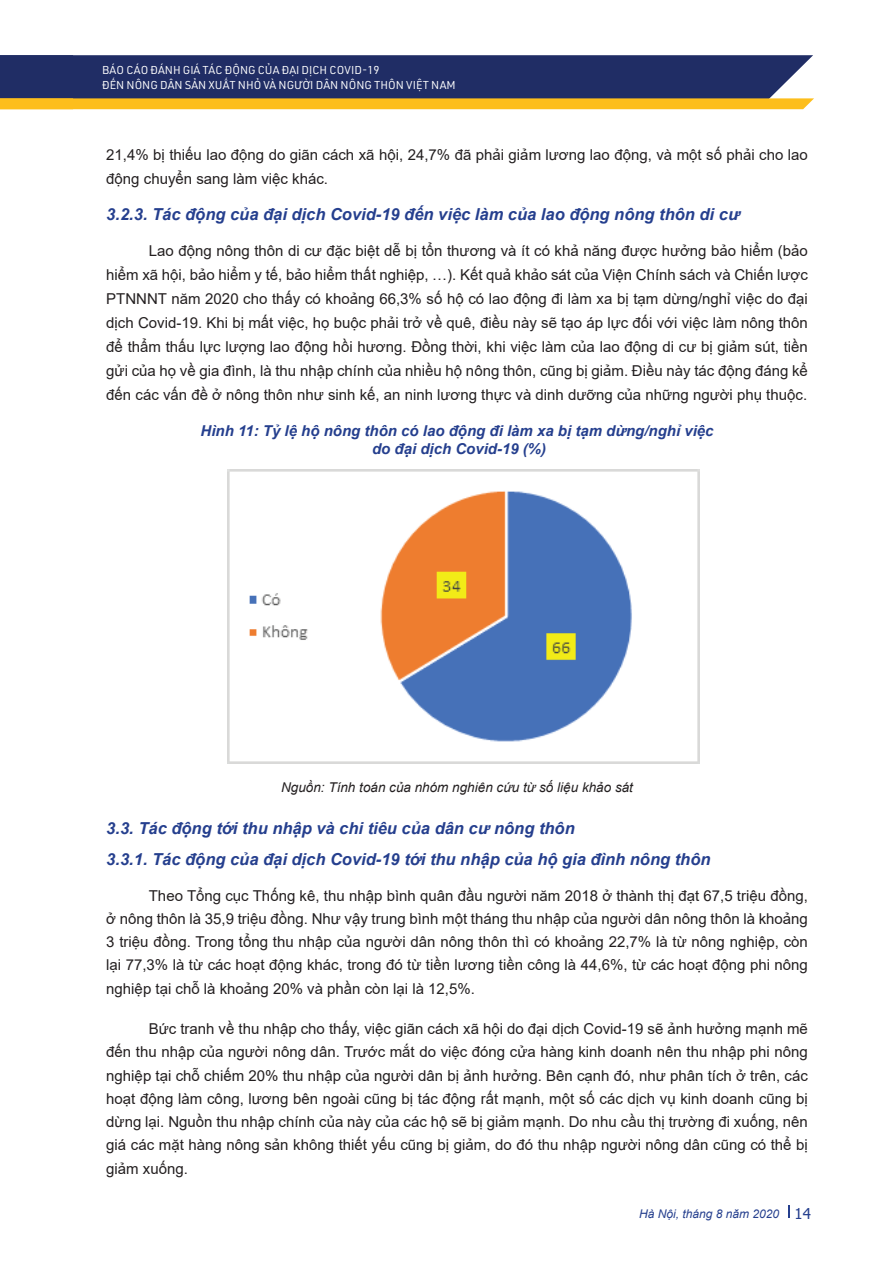
<style>
.page{position:relative;width:893px;height:1263px;background:#fff}
.page>*{position:absolute;margin:0;border:0;box-sizing:border-box;transform-origin:0 0}
.tieu_de{font:italic 700 16.5px "Arial";color:#253f8e}
.noi_dung{font:15px/24px "Arial";color:#231f20;text-align:justify}
.bang{font:italic 700 15px "Arial";color:#253f8e}
.noi_dung-2{font:15px "Tahoma";color:#253f8e}
.nguion{font:italic 13.5px "Arial";color:#231f20}
.t1{font:italic 12px "Arial";color:#253f8e}
.t2{font:11.25px/15px "URWDIN";color:#fff}
</style>
<div class="page">
<svg style="left:0;top:55px;width:814px;height:54px;background:#514e5a"></svg>
<img style="left:227px;top:470px;width:472px;height:293px">
<svg style="left:788px;top:1205px;width:1px;height:13px"></svg>
<p class="t2" style="left:102px;top:62px;width:355px">BÁO CÁO ĐÁNH GIÁ TÁC ĐỘNG CỦA ĐẠI DỊCH COVID-19<br>ĐẾN NÔNG DÂN SẢN XUẤT NHỎ VÀ NGƯỜI DÂN NÔNG THÔN VIỆT NAM</p>
<p class="noi_dung" style="left:106px;top:142px;width:703px">21,4% bị thiếu lao động do giãn cách xã hội, 24,7% đã phải giảm lương lao động, và một số phải cho lao động chuyển sang làm việc khác.</p>
<p class="tieu_de" style="left:106px;top:203px;width:635px">3.2.3. Tác động của đại dịch Covid-19 đến việc làm của lao động nông thôn di cư</p>
<p class="noi_dung" style="left:106px;top:238px;width:703px;text-indent:43px">Lao động nông thôn di cư đặc biệt dễ bị tổn thương và ít có khả năng được hưởng bảo hiểm (bảo hiểm xã hội, bảo hiểm y tế, bảo hiểm thất nghiệp, …). Kết quả khảo sát của Viện Chính sách và Chiến lược PTNNNT năm 2020 cho thấy có khoảng 66,3% số hộ có lao động đi làm xa bị tạm dừng/nghỉ việc do đại dịch Covid-19. Khi bị mất việc, họ buộc phải trở về quê, điều này sẽ tạo áp lực đối với việc làm nông thôn để thẩm thấu lực lượng lao động hồi hương. Đồng thời, khi việc làm của lao động di cư bị giảm sút, tiền gửi của họ về gia đình, là thu nhập chính của nhiều hộ nông thôn, cũng bị giảm. Điều này tác động đáng kể đến các vấn đề ở nông thôn như sinh kế, an ninh lương thực và dinh dưỡng của những người phụ thuộc.</p>
<p class="bang" style="left:201px;top:420px;width:514px">Hình 11: Tỷ lệ hộ nông thôn có lao động đi làm xa bị tạm dừng/nghỉ việc</p>
<p class="bang" style="left:372px;top:438px;width:176px">do đại dịch Covid-19 (%)</p>
<p class="nguion" style="left:281px;top:779px;width:353px">Nguồn: Tính toán của nhóm nghiên cứu từ số liệu khảo sát</p>
<p class="tieu_de" style="left:106px;top:817px;width:470px">3.3. Tác động tới thu nhập và chi tiêu của dân cư nông thôn</p>
<p class="tieu_de" style="left:106px;top:848px;width:606px">3.3.1. Tác động của đại dịch Covid-19 tới thu nhập của hộ gia đình nông thôn</p>
<p class="noi_dung" style="left:106px;top:884px;width:703px;line-height:23.2px;text-indent:43px">Theo Tổng cục Thống kê, thu nhập bình quân đầu người năm 2018 ở thành thị đạt 67,5 triệu đồng, ở nông thôn là 35,9 triệu đồng. Như vậy trung bình một tháng thu nhập của người dân nông thôn là khoảng 3 triệu đồng. Trong tổng thu nhập của người dân nông thôn thì có khoảng 22,7% là từ nông nghiệp, còn lại 77,3% là từ các hoạt động khác, trong đó từ tiền lương tiền công là 44,6%, từ các hoạt động phi nông nghiệp tại chỗ là khoảng 20% và phần còn lại là 12,5%.</p>
<p class="noi_dung" style="left:106px;top:1017px;width:703px;line-height:23.4px;text-indent:43px">Bức tranh về thu nhập cho thấy, việc giãn cách xã hội do đại dịch Covid-19 sẽ ảnh hưởng mạnh mẽ đến thu nhập của người nông dân. Trước mắt do việc đóng cửa hàng kinh doanh nên thu nhập phi nông nghiệp tại chỗ chiếm 20% thu nhập của người dân bị ảnh hưởng. Bên cạnh đó, như phân tích ở trên, các hoạt động làm công, lương bên ngoài cũng bị tác động rất mạnh, một số các dịch vụ kinh doanh cũng bị dừng lại. Nguồn thu nhập chính của này của các hộ sẽ bị giảm mạnh. Do nhu cầu thị trường đi xuống, nên giá các mặt hàng nông sản không thiết yếu cũng bị giảm, do đó thu nhập người nông dân cũng có thể bị giảm xuống.</p>
<p class="t1" style="left:639px;top:1206px;width:142px">Hà Nội, tháng 8 năm 2020</p>
<p class="noi_dung-2" style="left:794px;top:1203px;width:18px">14</p>
</div>
